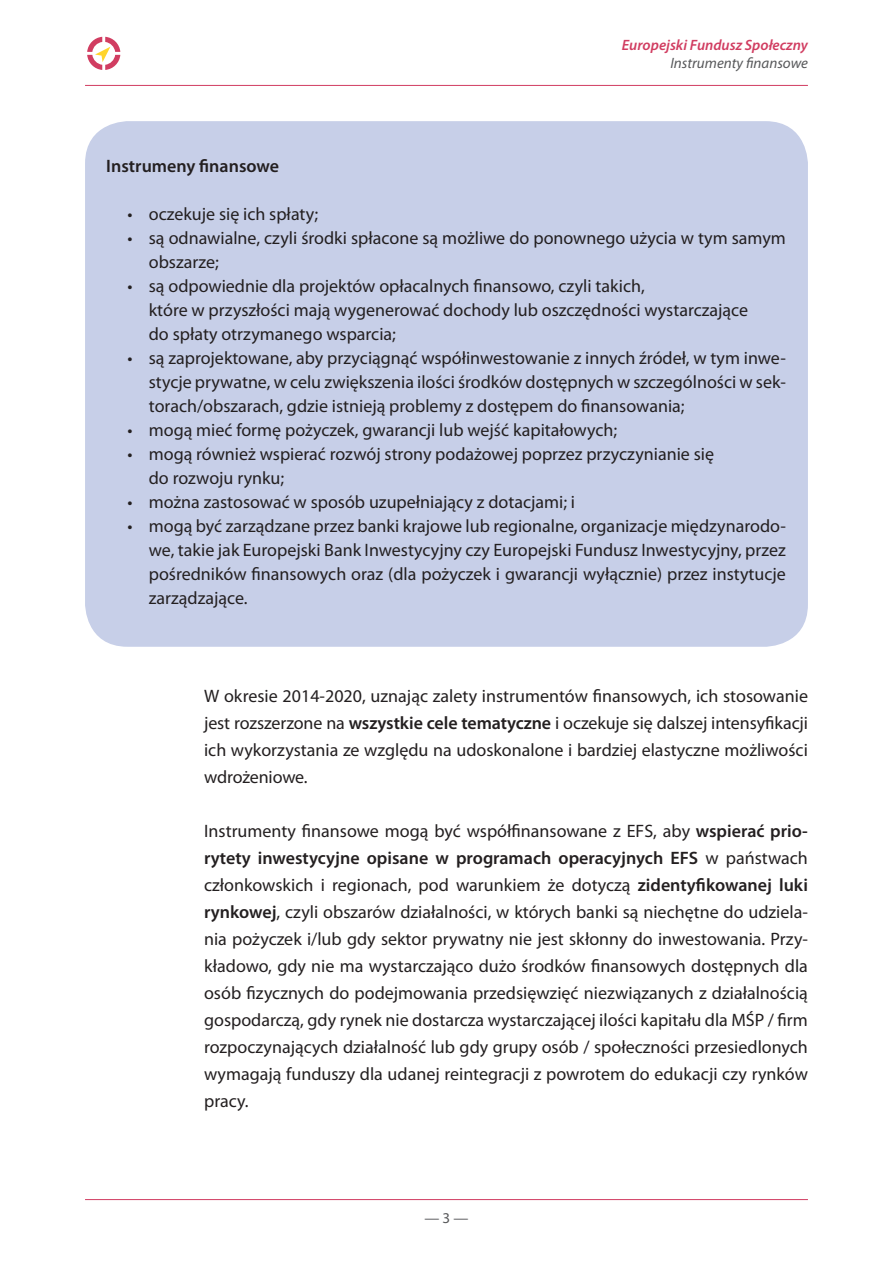
<style>
.page{position:relative;width:893px;height:1263px;background:#fff}
.page>*{position:absolute;margin:0;border:0;box-sizing:border-box;transform-origin:0 0}
.running_text{font:18px/27px "Myriad Pro";color:#231f20;text-align:justify}
.t1{font:600 18px "Myriad Pro";color:#231f20}
.t2{font:italic 600 15px "Myriad Pro";color:#d13d61}
.t3{font:italic 15px "Myriad Pro";color:#57585a}
.t4{font:15px "Myriad Pro";color:#57585a}
.s1{font-weight:600}
</style>
<div class="page">
<hr style="left:85px;top:1199px;width:723px;height:1px;background:#d13d61">
<hr style="left:85px;top:85px;width:723px;height:1px;background:#d13d61">
<svg style="left:87px;top:37px;width:33px;height:33px"></svg>
<div style="left:85px;top:121px;width:723px;height:526px;background:#c7cfe8;border-radius:43px"></div>
<p class="t2" style="left:622px;top:36px;width:187px">Europejski Fundusz Społeczny</p>
<p class="t3" style="left:670px;top:53px;width:139px">Instrumenty finansowe</p>
<p class="t1" style="left:106px;top:156px;width:174px">Instrumeny finansowe</p>
<p class="running_text" style="left:128px;top:200px;width:192px">• oczekuje się ich spłaty;</p>
<p class="running_text" style="left:149px;top:226px;width:639px;line-height:24px;text-indent:-21px">• są odnawialne, czyli środki spłacone są możliwe do ponownego użycia w tym samym obszarze;</p>
<p class="running_text" style="left:149px;top:274px;width:601px;line-height:24px;text-align:left;text-indent:-21px">• są odpowiednie dla projektów opłacalnych finansowo, czyli takich,<br>które w przyszłości mają wygenerować dochody lub oszczędności wystarczające do spłaty otrzymanego wsparcia;</p>
<p class="running_text" style="left:149px;top:346px;width:638px;line-height:24px;text-indent:-21px">• są zaprojektowane, aby przyciągnąć współinwestowanie z innych źródeł, w tym inwe&shy;stycje prywatne, w celu zwiększenia ilości środków dostępnych w szczególności w sek&shy;torach/obszarach, gdzie istnieją problemy z dostępem do finansowania;</p>
<p class="running_text" style="left:128px;top:416px;width:491px">• mogą mieć formę pożyczek, gwarancji lub wejść kapitałowych;</p>
<p class="running_text" style="left:149px;top:442px;width:567px;line-height:24px;text-indent:-21px">• mogą również wspierać rozwój strony podażowej poprzez przyczynianie się do rozwoju rynku;</p>
<p class="running_text" style="left:128px;top:488px;width:449px">• można zastosować w sposób uzupełniający z dotacjami; i</p>
<p class="running_text" style="left:149px;top:514px;width:639px;line-height:24px;text-indent:-21px">• mogą być zarządzane przez banki krajowe lub regionalne, organizacje międzynarodo&shy;we, takie jak Europejski Bank Inwestycyjny czy Europejski Fundusz Inwestycyjny, przez pośredników finansowych oraz (dla pożyczek i gwarancji wyłącznie) przez instytucje zarządzające.</p>
<p class="running_text" style="left:204px;top:682px;width:605px">W okresie 2014-2020, uznając zalety instrumentów finansowych, ich stosowanie jest rozszerzone na <span class="s1">wszystkie cele tematyczne</span> i oczekuje się dalszej intensyfikacji ich wykorzystania ze względu na udoskonalone i bardziej elastyczne możliwości wdrożeniowe.</p>
<p class="running_text" style="left:204px;top:817px;width:605px">Instrumenty finansowe mogą być współfinansowane z EFS, aby <span class="s1">wspierać prio&shy;rytety inwestycyjne opisane w programach operacyjnych EFS</span> w państwach członkowskich i regionach, pod warunkiem że dotyczą <span class="s1">zidentyfikowanej luki rynkowej</span>, czyli obszarów działalności, w których banki są niechętne do udziela&shy;nia pożyczek i/lub gdy sektor prywatny nie jest skłonny do inwestowania. Przy&shy;kładowo, gdy nie ma wystarczająco dużo środków finansowych dostępnych dla osób fizycznych do podejmowania przedsięwzięć niezwiązanych z działalnością gospodarczą, gdy rynek nie dostarcza wystarczającej ilości kapitału dla MŚP / firm rozpoczynających działalność lub gdy grupy osób / społeczności przesiedlonych wymagają funduszy dla udanej reintegracji z powrotem do edukacji czy rynków pracy.</p>
<p class="t4" style="left:424px;top:1209px;width:46px">— 3 —</p>
</div>
